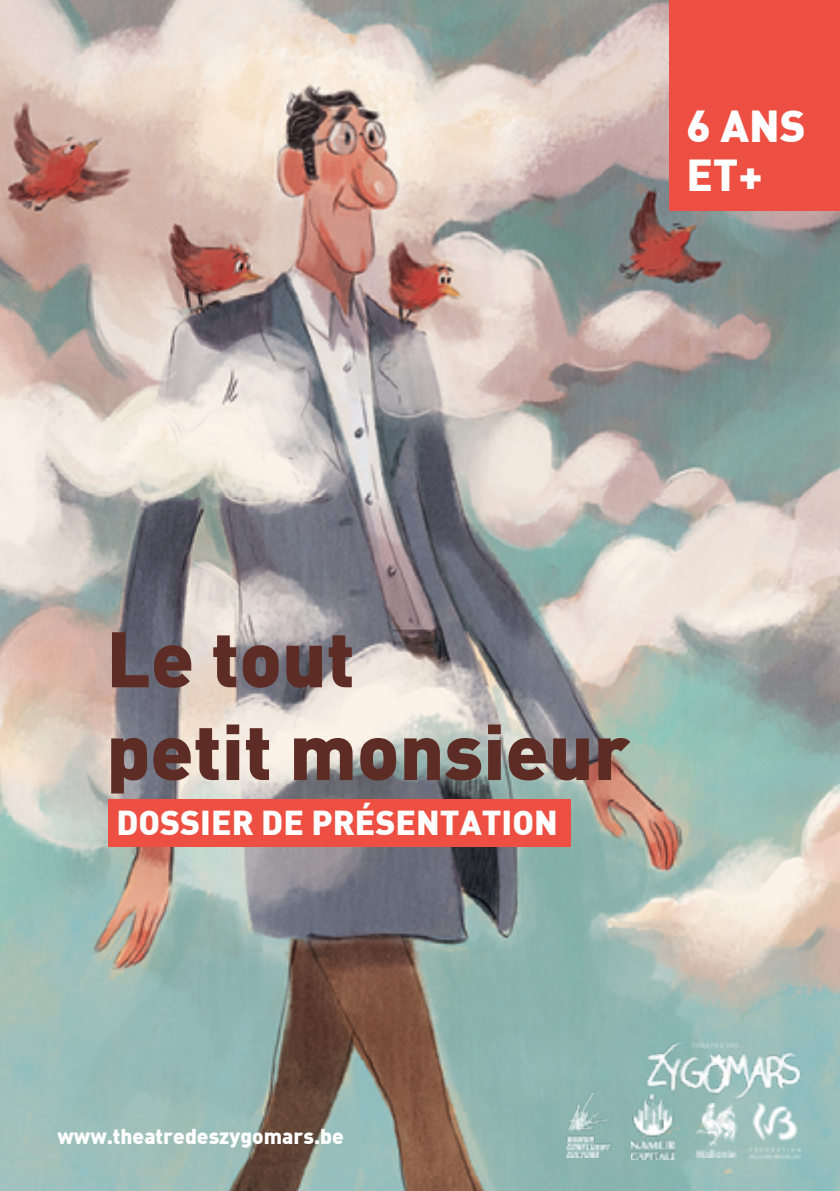
<style>
.page{position:relative;width:840px;height:1191px;background:#fff}
.page>*{position:absolute;margin:0;border:0;box-sizing:border-box;transform-origin:0 0}
.t1{font:900 77.2px/92.8px "DIN";color:#5d2c25}
.t2{font:900 43.8px/48.8px "DIN";color:#fff}
.t3{font:900 33.8px "DIN";color:#fff}
.t4{font:900 21px "DIN";color:#fff}
</style>
<div class="page">
<img style="left:0;top:0;width:839px;height:1191px">
<div style="left:669px;top:0;width:170px;height:210px;background:#ed5043"></div>
<div style="left:109px;top:799px;width:462px;height:47px;background:#ed5043"></div>
<img style="left:688px;top:1135px;width:54px;height:22px">
<img style="left:630px;top:1003px;width:171px;height:132px">
<img style="left:746px;top:1101px;width:55px;height:59px">
<img style="left:559px;top:1089px;width:56px;height:68px">
<img style="left:631px;top:1094px;width:43px;height:65px">
<h2 class="t2" style="left:686px;top:99px;width:121px">6 ANS<br>ET+</h2>
<h1 class="t1" style="left:106px;top:609px;width:525px">Le tout<br>petit monsieur</h1>
<h3 class="t3" style="left:116px;top:800px;width:443px">DOSSIER DE PRÉSENTATION</h3>
<p class="t4" style="left:58px;top:1122px;width:288px">www.theatredeszygomars.be</p>
</div>
